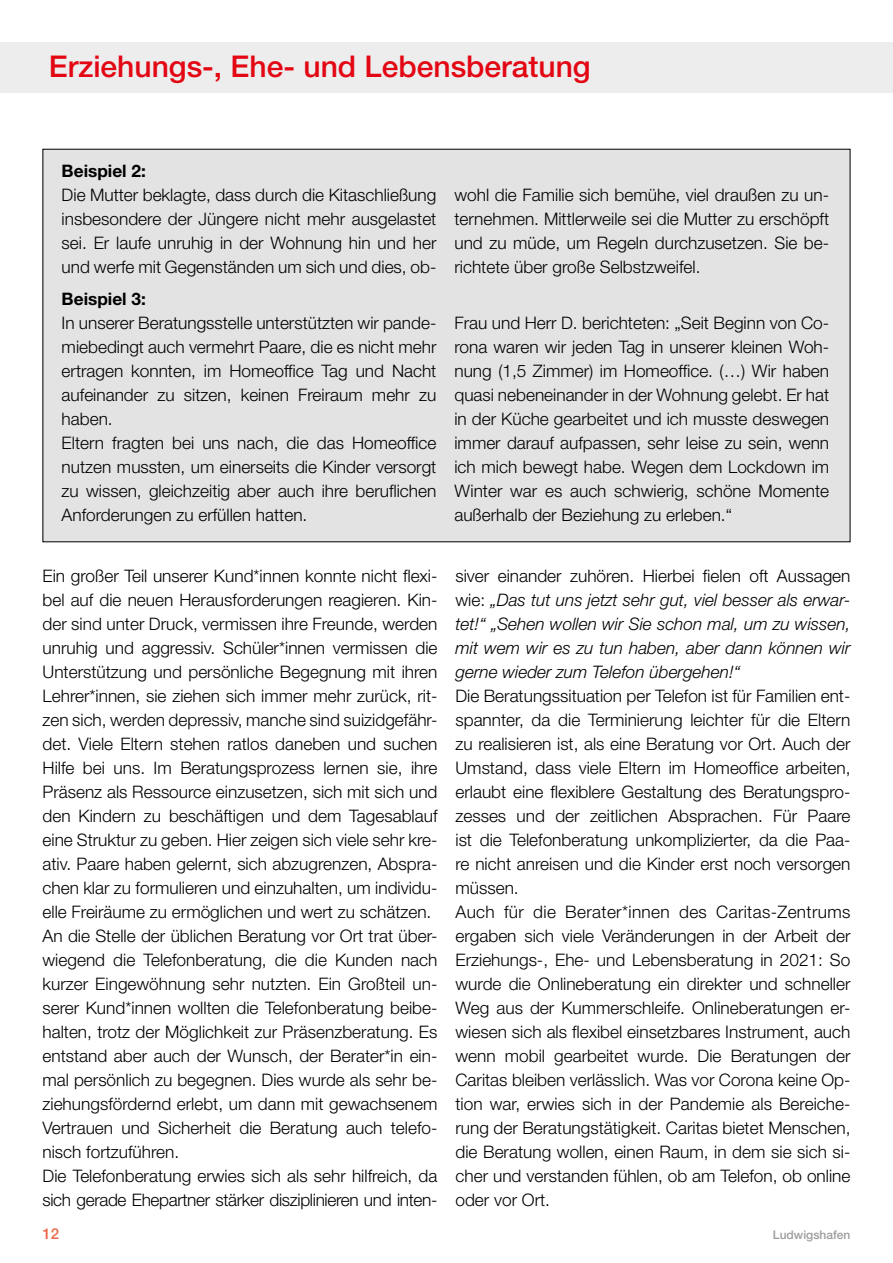
<style>
.page{position:relative;width:893px;height:1263px;background:#fff}
.page>*{position:absolute;margin:0;border:0;box-sizing:border-box;transform-origin:0 0}
.t1{font:500 30px "Helvetica Neue LT Std";color:#e30613}
.t2{font:300 17.25px/24px "Helvetica Neue LT Std";color:#000;text-align:justify}
.t3{font:italic 300 17.25px/24px "Helvetica Neue LT Std";color:#000;text-align:justify}
.t4{font:700 17.25px "Helvetica Neue LT Std";color:#000}
.t5{font:500 15px "Helvetica Neue LT Std";color:#ed694b}
.t6{font:500 12px "Helvetica Neue LT Std";color:#9d9d9c}
.s1{font-style:normal}
</style>
<div class="page">
<div style="left:0;top:43px;width:893px;height:50px;background:#ededed"></div>
<div style="left:43px;top:149px;width:807px;height:393px;background:#e3e3e3"></div>
<h1 class="t1" style="left:49px;top:48px;width:543px">Erziehungs-, Ehe- und Lebensberatung</h1>
<p class="t4" style="left:62px;top:160px;width:86px">Beispiel 2:</p>
<p class="t2" style="left:62px;top:182px;width:376px">Die Mutter beklagte, dass durch die Kitaschließung insbesondere der Jüngere nicht mehr ausgelastet sei. Er laufe unruhig in der Wohnung hin und her und werfe mit Gegenständen um sich und dies, ob-</p>
<p class="t2" style="left:454px;top:182px;width:376px">wohl die Familie sich bemühe, viel draußen zu un&shy;ternehmen. Mittlerweile sei die Mutter zu erschöpft und zu müde, um Regeln durchzusetzen. Sie be&shy;richtete über große Selbstzweifel.</p>
<p class="t4" style="left:62px;top:289px;width:86px">Beispiel 3:</p>
<p class="t2" style="left:62px;top:311px;width:376px;text-align:left">In unserer Beratungsstelle unterstützten wir pande&shy;miebedingt auch vermehrt Paare, die es nicht mehr ertragen konnten, im Homeoffice Tag und Nacht aufeinander zu sitzen, keinen Freiraum mehr zu haben.<br>Eltern fragten bei uns nach, die das Homeoffice nutzen mussten, um einerseits die Kinder versorgt zu wissen, gleichzeitig aber auch ihre beruflichen Anforderungen zu erfüllen hatten.</p>
<p class="t2" style="left:454px;top:311px;width:376px">Frau und Herr D. berichteten: „Seit Beginn von Co&shy;rona waren wir jeden Tag in unserer kleinen Woh&shy;nung (1,5 Zimmer) im Homeoffice. (…) Wir haben quasi nebeneinander in der Wohnung gelebt. Er hat in der Küche gearbeitet und ich musste deswegen immer darauf aufpassen, sehr leise zu sein, wenn ich mich bewegt habe. Wegen dem Lockdown im Winter war es auch schwierig, schöne Momente außerhalb der Beziehung zu erleben.“</p>
<p class="t2" style="left:43px;top:564px;width:396px;text-align:left">Ein großer Teil unserer Kund*innen konnte nicht flexi&shy;bel auf die neuen Herausforderungen reagieren. Kin&shy;der sind unter Druck, vermissen ihre Freunde, werden unruhig und aggressiv. Schüler*innen vermissen die Unterstützung und persönliche Begegnung mit ihren Lehrer*innen, sie ziehen sich immer mehr zurück, rit&shy;zen sich, werden depressiv, manche sind suizidgefähr&shy;det. Viele Eltern stehen ratlos daneben und suchen Hilfe bei uns. Im Beratungsprozess lernen sie, ihre Präsenz als Ressource einzusetzen, sich mit sich und den Kindern zu beschäftigen und dem Tagesablauf eine Struktur zu geben. Hier zeigen sich viele sehr kre&shy;ativ. Paare haben gelernt, sich abzugrenzen, Abspra&shy;chen klar zu formulieren und einzuhalten, um individu&shy;elle Freiräume zu ermöglichen und wert zu schätzen.<br>An die Stelle der üblichen Beratung vor Ort trat über&shy;wiegend die Telefonberatung, die die Kunden nach kurzer Eingewöhnung sehr nutzten. Ein Großteil un&shy;serer Kund*innen wollten die Telefonberatung beibe&shy;halten, trotz der Möglichkeit zur Präsenzberatung. Es entstand aber auch der Wunsch, der Berater*in ein&shy;mal persönlich zu begegnen. Dies wurde als sehr be&shy;ziehungsfördernd erlebt, um dann mit gewachsenem Vertrauen und Sicherheit die Beratung auch telefo&shy;nisch fortzuführen.<br>Die Telefonberatung erwies sich als sehr hilfreich, da sich gerade Ehepartner stärker disziplinieren und inten-</p>
<p class="t3" style="left:455px;top:564px;width:397px"><span class="s1">siver einander zuhören. Hierbei fielen oft Aussagen wie:</span> „Das tut uns jetzt sehr gut, viel besser als erwar&shy;tet!“ „Sehen wollen wir Sie schon mal, um zu wissen, mit wem wir es zu tun haben, aber dann können wir gerne wieder zum Telefon übergehen!“</p>
<p class="t2" style="left:455px;top:683px;width:396px;text-align:left">Die Beratungssituation per Telefon ist für Familien ent&shy;spannter, da die Terminierung leichter für die Eltern zu realisieren ist, als eine Beratung vor Ort. Auch der Umstand, dass viele Eltern im Homeoffice arbeiten, erlaubt eine flexiblere Gestaltung des Beratungspro&shy;zesses und der zeitlichen Absprachen. Für Paare ist die Telefonberatung unkomplizierter, da die Paa&shy;re nicht anreisen und die Kinder erst noch versorgen müssen.<br>Auch für die Berater*innen des Caritas-Zentrums ergaben sich viele Veränderungen in der Arbeit der Erziehungs-, Ehe- und Lebensberatung in 2021: So wurde die Onlineberatung ein direkter und schneller Weg aus der Kummerschleife. Onlineberatungen er&shy;wiesen sich als flexibel einsetzbares Instrument, auch wenn mobil gearbeitet wurde. Die Beratungen der Caritas bleiben verlässlich. Was vor Corona keine Op&shy;tion war, erwies sich in der Pandemie als Bereiche&shy;rung der Beratungstätigkeit. Caritas bietet Menschen, die Beratung wollen, einen Raum, in dem sie sich si&shy;cher und verstanden fühlen, ob am Telefon, ob online oder vor Ort.</p>
<p class="t5" style="left:43px;top:1224px;width:18px">12</p>
<p class="t6" style="left:773px;top:1227px;width:79px">Ludwigshafen</p>
</div>
